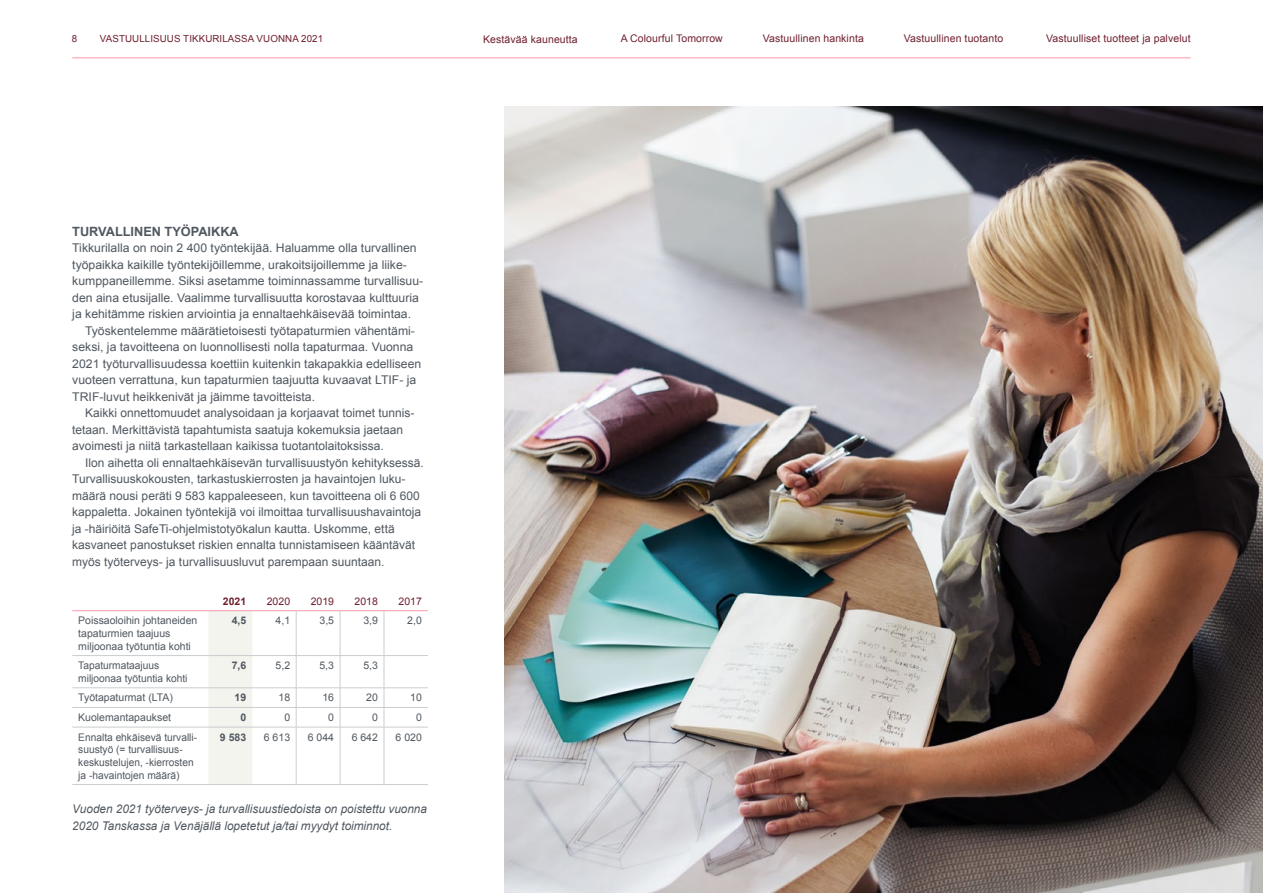
<style>
.page{position:relative;width:1263px;height:893px;background:#fff}
.page>*{position:absolute;margin:0;border:0;box-sizing:border-box;transform-origin:0 0}
.t1{font:700 12.75px "Arial";color:#505860}
.t2{font:12px/16.5px "Arial";color:#505860}
.t3{font:italic 12px/16.5px "Arial";color:#505860}
.t4{font:10.5px/12.6px "Arial";color:#505860}
.t5{font:10.5px "Arial";letter-spacing:.01em;color:#702030}
.t6{font:700 10.5px "Arial";color:#505860}
.t7{font:700 10.5px "Arial";color:#702030}
.t8{font:9.75px "Arial";letter-spacing:.01em;color:#702030}
</style>
<div class="page">
<hr style="left:72px;top:58px;width:1119px;height:1px;background:#ff98a8">
<div style="left:208px;top:611px;width:44px;height:173px;background:#f4f4ef"></div>
<hr style="left:72px;top:610px;width:136px;height:1px;background:#ff98a8">
<hr style="left:208px;top:610px;width:44px;height:1px;background:#ff98a8">
<hr style="left:252px;top:610px;width:44px;height:1px;background:#ff98a8">
<hr style="left:296px;top:610px;width:44px;height:1px;background:#ff98a8">
<hr style="left:340px;top:610px;width:44px;height:1px;background:#ff98a8">
<hr style="left:384px;top:610px;width:44px;height:1px;background:#ff98a8">
<hr style="left:72px;top:655px;width:136px;height:1px;background:#cacdcf">
<hr style="left:208px;top:655px;width:44px;height:1px;background:#cacdcf">
<hr style="left:252px;top:655px;width:44px;height:1px;background:#cacdcf">
<hr style="left:296px;top:655px;width:44px;height:1px;background:#cacdcf">
<hr style="left:340px;top:655px;width:44px;height:1px;background:#cacdcf">
<hr style="left:384px;top:655px;width:44px;height:1px;background:#cacdcf">
<hr style="left:72px;top:727px;width:136px;height:1px;background:#cacdcf">
<hr style="left:72px;top:687px;width:136px;height:1px;background:#cacdcf">
<hr style="left:208px;top:687px;width:44px;height:1px;background:#cacdcf">
<hr style="left:252px;top:687px;width:44px;height:1px;background:#cacdcf">
<hr style="left:296px;top:687px;width:44px;height:1px;background:#cacdcf">
<hr style="left:340px;top:687px;width:44px;height:1px;background:#cacdcf">
<hr style="left:384px;top:687px;width:44px;height:1px;background:#cacdcf">
<hr style="left:72px;top:784px;width:136px;height:1px;background:#cacdcf">
<hr style="left:208px;top:707px;width:44px;height:1px;background:#cacdcf">
<hr style="left:252px;top:707px;width:44px;height:1px;background:#cacdcf">
<hr style="left:296px;top:707px;width:44px;height:1px;background:#cacdcf">
<hr style="left:340px;top:707px;width:44px;height:1px;background:#cacdcf">
<hr style="left:384px;top:707px;width:44px;height:1px;background:#cacdcf">
<hr style="left:208px;top:727px;width:44px;height:1px;background:#cacdcf">
<hr style="left:252px;top:727px;width:44px;height:1px;background:#cacdcf">
<hr style="left:296px;top:727px;width:44px;height:1px;background:#cacdcf">
<hr style="left:340px;top:727px;width:44px;height:1px;background:#cacdcf">
<hr style="left:384px;top:727px;width:44px;height:1px;background:#cacdcf">
<hr style="left:208px;top:784px;width:44px;height:1px;background:#cacdcf">
<hr style="left:252px;top:784px;width:44px;height:1px;background:#cacdcf">
<hr style="left:296px;top:784px;width:44px;height:1px;background:#cacdcf">
<hr style="left:340px;top:784px;width:44px;height:1px;background:#cacdcf">
<hr style="left:384px;top:784px;width:44px;height:1px;background:#cacdcf">
<hr style="left:296px;top:611px;width:1px;height:44px;background:#cacdcf">
<hr style="left:340px;top:611px;width:1px;height:44px;background:#cacdcf">
<hr style="left:384px;top:611px;width:1px;height:44px;background:#cacdcf">
<hr style="left:296px;top:656px;width:1px;height:32px;background:#cacdcf">
<hr style="left:340px;top:656px;width:1px;height:32px;background:#cacdcf">
<hr style="left:384px;top:656px;width:1px;height:32px;background:#cacdcf">
<svg style="left:296px;top:688px;width:1px;height:39px"></svg>
<svg style="left:340px;top:688px;width:1px;height:39px"></svg>
<svg style="left:384px;top:688px;width:1px;height:39px"></svg>
<hr style="left:296px;top:727px;width:1px;height:57px;background:#cacdcf">
<hr style="left:340px;top:727px;width:1px;height:57px;background:#cacdcf">
<hr style="left:384px;top:727px;width:1px;height:57px;background:#cacdcf">
<hr style="left:72px;top:707px;width:136px;height:1px;background:#cacdcf">
<img style="left:504px;top:107px;width:759px;height:786px">
<p class="t8" style="left:72px;top:32px;width:7px">8</p>
<p class="t8" style="left:100px;top:32px;width:225px">VASTUULLISUUS TIKKURILASSA VUONNA 2021</p>
<p class="t5" style="left:483px;top:32px;width:96px">Kestävää kauneutta</p>
<p class="t5" style="left:621px;top:32px;width:104px">A Colourful Tomorrow</p>
<p class="t5" style="left:763px;top:32px;width:102px">Vastuullinen hankinta</p>
<p class="t5" style="left:904px;top:32px;width:101px">Vastuullinen tuotanto</p>
<p class="t5" style="left:1046px;top:32px;width:146px">Vastuulliset tuotteet ja palvelut</p>
<p class="t1" style="left:72px;top:223px;width:168px">TURVALLINEN TYÖPAIKKA</p>
<p class="t2" style="left:72px;top:240px;width:353px">Tikkurilalla on noin 2 400 työntekijää. Haluamme olla turvallinen työpaikka kaikille työntekijöillemme, urakoitsijoillemme ja liike&shy;kumppaneillemme. Siksi asetamme toiminnassamme turvallisuu&shy;den aina etusijalle. Vaalimme turvallisuutta korostavaa kulttuuria ja kehitämme riskien arviointia ja ennaltaehkäisevää toimintaa.</p>
<p class="t2" style="left:72px;top:322px;width:350px;text-indent:13px">Työskentelemme määrätietoisesti työtapaturmien vähentämi&shy;seksi, ja tavoitteena on luonnollisesti nolla tapaturmaa. Vuonna 2021 työturvallisuudessa koettiin kuitenkin takapakkia edelliseen vuoteen verrattuna, kun tapaturmien taajuutta kuvaavat LTIF- ja TRIF-luvut heikkenivät ja jäimme tavoitteista.</p>
<p class="t2" style="left:72px;top:405px;width:344px;text-indent:13px">Kaikki onnettomuudet analysoidaan ja korjaavat toimet tunnis&shy;tetaan. Merkittävistä tapahtumista saatuja kokemuksia jaetaan avoimesti ja niitä tarkastellaan kaikissa tuotantolaitoksissa.</p>
<p class="t2" style="left:72px;top:454px;width:351px;text-indent:13px">Ilon aihetta oli ennaltaehkäisevän turvallisuustyön kehityksessä.<br>Turvallisuuskokousten, tarkastuskierrosten ja havaintojen luku&shy;määrä nousi peräti 9 583 kappaleeseen, kun tavoitteena oli 6 600 kappaletta. Jokainen työntekijä voi ilmoittaa turvallisuushavaintoja ja -häiriöitä SafeTi-ohjelmistotyökalun kautta. Uskomme, että kasvaneet panostukset riskien ennalta tunnistamiseen kääntävät myös työterveys- ja turvallisuusluvut parempaan suuntaan.</p>
<p class="t7" style="left:223px;top:594px;width:25px">2021</p>
<p class="t5" style="left:267px;top:594px;width:25px">2020</p>
<p class="t5" style="left:311px;top:594px;width:25px">2019</p>
<p class="t5" style="left:355px;top:594px;width:25px">2018</p>
<p class="t5" style="left:398px;top:594px;width:25px">2017</p>
<p class="t4" style="left:78px;top:614px;width:121px">Poissaoloihin johtaneiden tapaturmien taajuus miljoonaa työtuntia kohti</p>
<p class="t6" style="left:232px;top:614px;width:16px">4,5</p>
<p class="t4" style="left:276px;top:614px;width:16px">4,1</p>
<p class="t4" style="left:319px;top:614px;width:16px">3,5</p>
<p class="t4" style="left:363px;top:614px;width:16px">3,9</p>
<p class="t4" style="left:407px;top:614px;width:16px">2,0</p>
<p class="t4" style="left:78px;top:659px;width:111px">Tapaturmataajuus miljoonaa työtuntia kohti</p>
<p class="t6" style="left:232px;top:659px;width:16px">7,6</p>
<p class="t4" style="left:276px;top:659px;width:16px">5,2</p>
<p class="t4" style="left:319px;top:659px;width:16px">5,3</p>
<p class="t4" style="left:363px;top:659px;width:16px">5,3</p>
<p class="t4" style="left:78px;top:692px;width:96px">Työtapaturmat (LTA)</p>
<p class="t6" style="left:235px;top:691px;width:13px">19</p>
<p class="t4" style="left:278px;top:692px;width:13px">18</p>
<p class="t4" style="left:322px;top:692px;width:13px">16</p>
<p class="t4" style="left:366px;top:692px;width:13px">20</p>
<p class="t4" style="left:410px;top:692px;width:13px">10</p>
<p class="t4" style="left:78px;top:711px;width:94px">Kuolemantapaukset</p>
<p class="t6" style="left:240px;top:710px;width:7px">0</p>
<p class="t4" style="left:284px;top:711px;width:7px">0</p>
<p class="t4" style="left:328px;top:711px;width:7px">0</p>
<p class="t4" style="left:372px;top:711px;width:7px">0</p>
<p class="t4" style="left:416px;top:711px;width:7px">0</p>
<p class="t4" style="left:78px;top:731px;width:120px">Ennalta ehkäisevä turvalli&shy;suustyö (= turvallisuus&shy;keskustelujen, -kierrosten ja -havaintojen määrä)</p>
<p class="t6" style="left:220px;top:730px;width:28px">9 583</p>
<p class="t4" style="left:264px;top:731px;width:28px">6 613</p>
<p class="t4" style="left:308px;top:731px;width:28px">6 044</p>
<p class="t4" style="left:352px;top:731px;width:28px">6 642</p>
<p class="t4" style="left:396px;top:731px;width:28px">6 020</p>
<p class="t3" style="left:72px;top:801px;width:356px">Vuoden 2021 työterveys- ja turvallisuustiedoista on poistettu vuonna<br>2020 Tanskassa ja Venäjällä lopetetut ja/tai myydyt toiminnot.</p>
</div>
